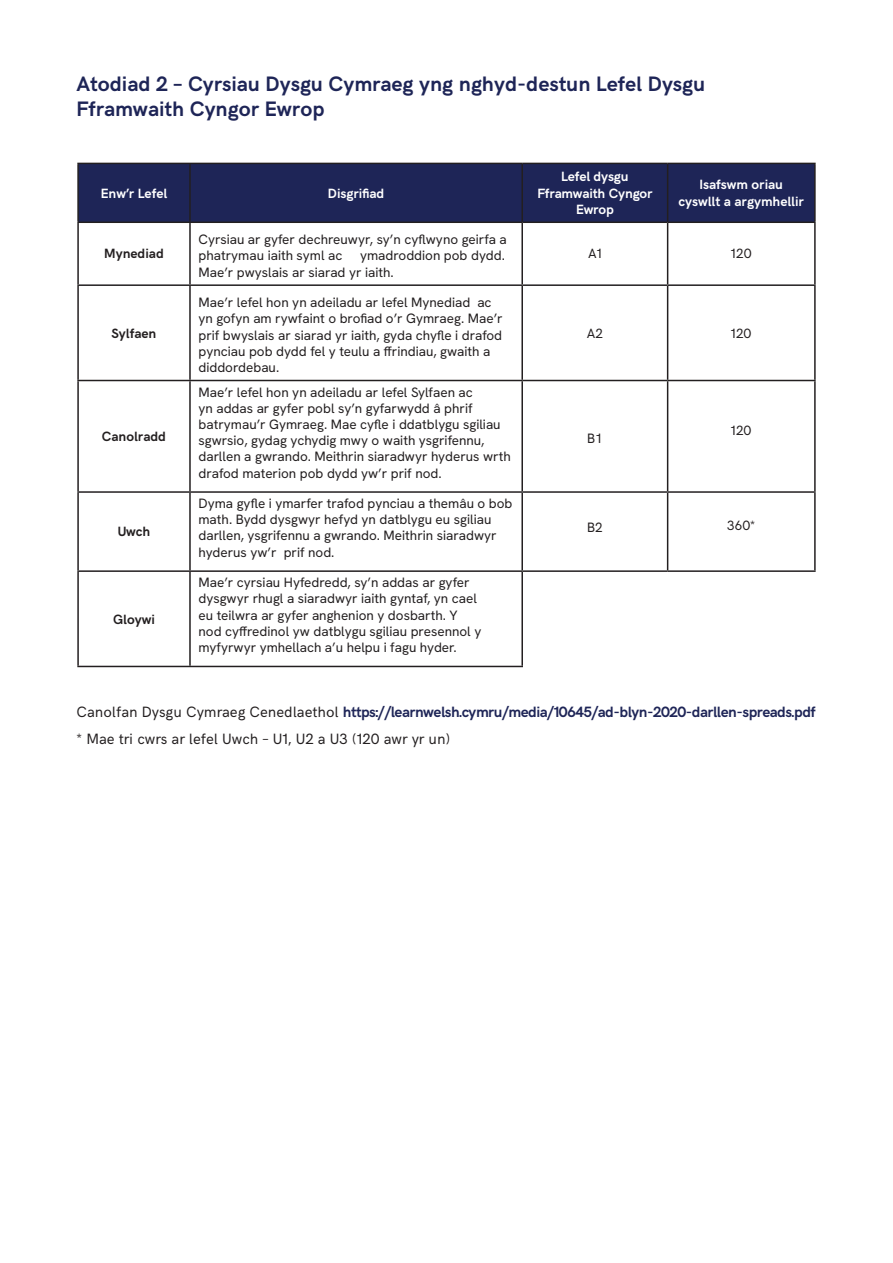
<style>
.page{position:relative;width:893px;height:1263px;background:#fff}
.page>*{position:absolute;margin:0;border:0;box-sizing:border-box;transform-origin:0 0}
.t1{font:700 21px/25.2px "HK Grotesk";color:#1e2557}
.t2{font:15px/26.5px "HK Grotesk";color:#231f20}
.t3{font:13.5px/16.2px "Hanken Grotesk";color:#231f20}
.t4{font:700 13.5px/16.2px "HK Grotesk";color:#fff;text-align:center}
.t5{font:700 13.5px "HK Grotesk";color:#231f20}
.t6{font:13.5px "HK Grotesk";color:#231f20}
.s1{font-weight:700;color:#1e2557}
</style>
<div class="page">
<div style="left:79px;top:164px;width:735px;height:57px;background:#1e2557"></div>
<hr style="left:521px;top:223px;width:2px;height:61px;background:#231f20">
<hr style="left:667px;top:223px;width:1px;height:61px;background:#231f20">
<hr style="left:190px;top:284px;width:332px;height:2px;background:#231f20">
<hr style="left:522px;top:284px;width:146px;height:2px;background:#231f20">
<hr style="left:521px;top:286px;width:2px;height:94px;background:#231f20">
<hr style="left:668px;top:284px;width:148px;height:2px;background:#231f20">
<hr style="left:667px;top:286px;width:1px;height:94px;background:#231f20">
<hr style="left:189px;top:223px;width:2px;height:61px;background:#231f20">
<hr style="left:77px;top:284px;width:113px;height:2px;background:#231f20">
<hr style="left:189px;top:286px;width:2px;height:94px;background:#231f20">
<hr style="left:77px;top:164px;width:2px;height:57px;background:#231f20">
<hr style="left:77px;top:163px;width:113px;height:1px;background:#231f20">
<hr style="left:190px;top:163px;width:332px;height:1px;background:#231f20">
<hr style="left:522px;top:163px;width:146px;height:1px;background:#231f20">
<hr style="left:668px;top:163px;width:148px;height:1px;background:#231f20">
<hr style="left:189px;top:164px;width:2px;height:57px;background:#231f20">
<hr style="left:521px;top:164px;width:2px;height:57px;background:#231f20">
<hr style="left:667px;top:164px;width:1px;height:57px;background:#231f20">
<hr style="left:814px;top:164px;width:2px;height:57px;background:#231f20">
<hr style="left:77px;top:380px;width:113px;height:1px;background:#231f20">
<hr style="left:77px;top:491px;width:113px;height:2px;background:#231f20">
<hr style="left:77px;top:570px;width:113px;height:2px;background:#231f20">
<hr style="left:190px;top:380px;width:332px;height:1px;background:#231f20">
<hr style="left:189px;top:381px;width:2px;height:110px;background:#231f20">
<hr style="left:190px;top:491px;width:332px;height:2px;background:#231f20">
<hr style="left:189px;top:493px;width:2px;height:77px;background:#231f20">
<hr style="left:522px;top:380px;width:146px;height:1px;background:#231f20">
<hr style="left:521px;top:381px;width:2px;height:110px;background:#231f20">
<hr style="left:77px;top:221px;width:113px;height:2px;background:#231f20">
<hr style="left:77px;top:223px;width:2px;height:61px;background:#231f20">
<hr style="left:190px;top:221px;width:332px;height:2px;background:#231f20">
<hr style="left:522px;top:221px;width:146px;height:2px;background:#231f20">
<hr style="left:668px;top:221px;width:148px;height:2px;background:#231f20">
<hr style="left:814px;top:223px;width:2px;height:61px;background:#231f20">
<hr style="left:77px;top:286px;width:2px;height:94px;background:#231f20">
<hr style="left:814px;top:286px;width:2px;height:94px;background:#231f20">
<hr style="left:77px;top:381px;width:2px;height:110px;background:#231f20">
<hr style="left:77px;top:493px;width:2px;height:77px;background:#231f20">
<hr style="left:77px;top:572px;width:2px;height:94px;background:#231f20">
<hr style="left:77px;top:666px;width:113px;height:1px;background:#231f20">
<hr style="left:668px;top:380px;width:148px;height:1px;background:#231f20">
<hr style="left:667px;top:381px;width:1px;height:110px;background:#231f20">
<hr style="left:814px;top:381px;width:2px;height:110px;background:#231f20">
<hr style="left:667px;top:493px;width:1px;height:77px;background:#231f20">
<hr style="left:190px;top:570px;width:332px;height:2px;background:#231f20">
<hr style="left:189px;top:572px;width:2px;height:94px;background:#231f20">
<hr style="left:521px;top:572px;width:2px;height:94px;background:#231f20">
<hr style="left:190px;top:666px;width:333px;height:1px;background:#231f20">
<hr style="left:522px;top:491px;width:146px;height:2px;background:#231f20">
<hr style="left:521px;top:493px;width:2px;height:77px;background:#231f20">
<hr style="left:668px;top:491px;width:148px;height:2px;background:#231f20">
<hr style="left:814px;top:493px;width:2px;height:77px;background:#231f20">
<hr style="left:522px;top:570px;width:146px;height:2px;background:#231f20">
<hr style="left:668px;top:570px;width:148px;height:2px;background:#231f20">
<h1 class="t1" style="left:77px;top:70px;width:630px">Atodiad 2 – Cyrsiau Dysgu Cymraeg yng nghyd-destun Lefel Dysgu<br>Fframwaith Cyngor Ewrop</h1>
<p class="t4" style="left:101px;top:184px;width:68px">Enw’r Lefel</p>
<p class="t4" style="left:328px;top:184px;width:58px">Disgrifiad</p>
<p class="t4" style="left:537px;top:168px;width:117px">Lefel dysgu<br>Fframwaith Cyngor<br>Ewrop</p>
<p class="t4" style="left:678px;top:176px;width:127px">Isafswm oriau cyswllt a argymhellir</p>
<p class="t5" style="left:104px;top:244px;width:61px">Mynediad</p>
<p class="t5" style="left:112px;top:323px;width:46px">Sylfaen</p>
<p class="t5" style="left:102px;top:426px;width:66px">Canolradd</p>
<p class="t5" style="left:118px;top:522px;width:34px">Uwch</p>
<p class="t5" style="left:113px;top:609px;width:43px">Gloywi</p>
<p class="t3" style="left:198px;top:231px;width:310px">Cyrsiau ar gyfer dechreuwyr, sy’n cyflwyno geirfa a phatrymau iaith syml ac</p>
<p class="t3" style="left:198px;top:248px;width:308px;text-indent:161px">ymadroddion pob dydd.<br>Mae’r pwyslais ar siarad yr iaith.</p>
<p class="t6" style="left:588px;top:244px;width:15px">A1</p>
<p class="t6" style="left:731px;top:244px;width:22px">120</p>
<p class="t3" style="left:198px;top:294px;width:306px">Mae’r lefel hon yn adeiladu ar lefel Mynediad ac yn gofyn am rywfaint o brofiad o’r Gymraeg. Mae’r prif bwyslais ar siarad yr iaith, gyda chyfle i drafod pynciau pob dydd fel y teulu a ffrindiau, gwaith a diddordebau.</p>
<p class="t3" style="left:198px;top:384px;width:314px">Mae’r lefel hon yn adeiladu ar lefel Sylfaen ac<br>yn addas ar gyfer pobl sy’n gyfarwydd â phrif batrymau’r Gymraeg. Mae cyfle i ddatblygu sgiliau sgwrsio, gydag ychydig mwy o waith ysgrifennu, darllen a gwrando. Meithrin siaradwyr hyderus wrth drafod materion pob dydd yw’r prif nod.</p>
<p class="t3" style="left:198px;top:495px;width:316px">Dyma gyfle i ymarfer trafod pynciau a themâu o bob math. Bydd dysgwyr hefyd yn datblygu eu sgiliau darllen, ysgrifennu a gwrando. Meithrin siaradwyr hyderus yw’r prif nod.</p>
<p class="t3" style="left:198px;top:574px;width:284px">Mae’r cyrsiau Hyfedredd, sy’n addas ar gyfer dysgwyr rhugl a siaradwyr iaith gyntaf, yn cael eu teilwra ar gyfer anghenion y dosbarth. Y nod cyffredinol yw datblygu sgiliau presennol y myfyrwyr ymhellach a’u helpu i fagu hyder.</p>
<p class="t6" style="left:587px;top:323px;width:18px">A2</p>
<p class="t6" style="left:731px;top:323px;width:22px">120</p>
<p class="t3" style="left:587px;top:430px;width:17px">B1</p>
<p class="t6" style="left:731px;top:420px;width:22px">120</p>
<p class="t3" style="left:587px;top:519px;width:17px">B2</p>
<p class="t6" style="left:727px;top:515px;width:30px">360*</p>
<p class="t2" style="left:77px;top:698px;width:741px">Canolfan Dysgu Cymraeg Cenedlaethol <span class="s1">https://learnwelsh.cymru/media/10645/ad-blyn-2020-darllen-spreads.pdf </span>* Mae tri cwrs ar lefel Uwch – U1, U2 a U3 (120 awr yr un)</p>
</div>
